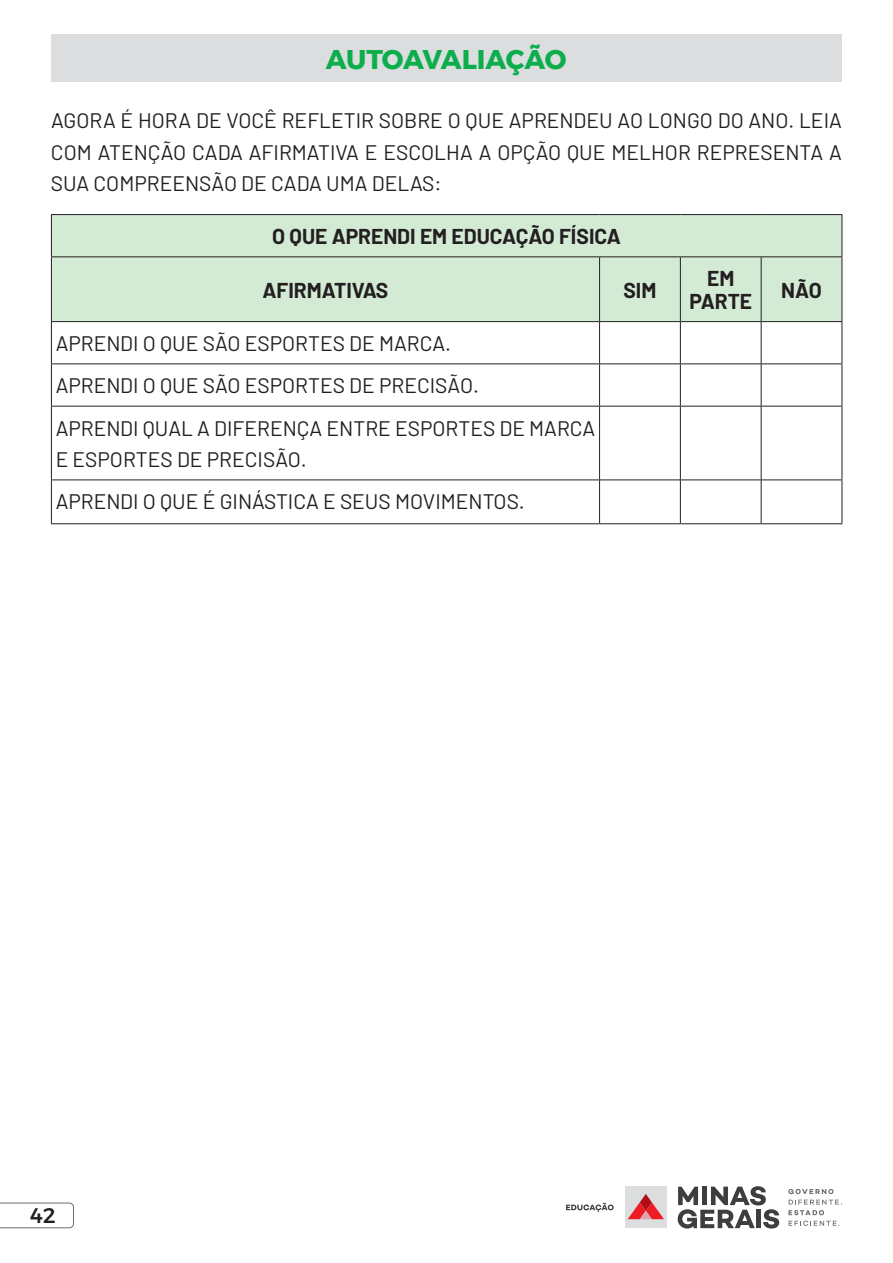
<style>
.page{position:relative;width:893px;height:1263px;background:#fff}
.page>*{position:absolute;margin:0;border:0;box-sizing:border-box;transform-origin:0 0}
.t1{font:700 27px "Montserrat";letter-spacing:-.02em;color:#0cae4c}
.t2{font:21px/42.3px "Barlow";color:#231f20}
.t3{font:700 21px/22.5px "Barlow";color:#231f20;text-align:center}
.t4{font:500 21px "Montserrat";color:#231f20}
</style>
<div class="page">
<svg style="left:0;top:1202px;width:74px;height:26px"></svg>
<div style="left:625px;top:1186px;width:42px;height:42px;background:#dcdddf"></div>
<svg style="left:628px;top:1194px;width:36px;height:25px"></svg>
<svg style="left:678px;top:1186px;width:101px;height:42px"></svg>
<svg style="left:788px;top:1189px;width:54px;height:26px"></svg>
<svg style="left:789px;top:1221px;width:50px;height:5px"></svg>
<svg style="left:566px;top:1203px;width:48px;height:9px"></svg>
<div style="left:51px;top:34px;width:790px;height:47px;background:#dcdddf"></div>
<div style="left:52px;top:215px;width:790px;height:106px;background:#d3ead4"></div>
<hr style="left:51px;top:256px;width:549px;height:1px;background:#231f20">
<hr style="left:600px;top:256px;width:80px;height:1px;background:#231f20">
<hr style="left:599px;top:257px;width:1px;height:64px;background:#231f20">
<hr style="left:680px;top:256px;width:81px;height:1px;background:#231f20">
<hr style="left:680px;top:257px;width:1px;height:64px;background:#231f20">
<hr style="left:761px;top:256px;width:81px;height:1px;background:#231f20">
<hr style="left:761px;top:257px;width:1px;height:64px;background:#231f20">
<hr style="left:599px;top:322px;width:1px;height:41px;background:#231f20">
<hr style="left:680px;top:322px;width:1px;height:41px;background:#231f20">
<hr style="left:761px;top:322px;width:1px;height:41px;background:#231f20">
<hr style="left:51px;top:363px;width:549px;height:1px;background:#231f20">
<hr style="left:600px;top:363px;width:80px;height:1px;background:#231f20">
<hr style="left:599px;top:364px;width:1px;height:42px;background:#231f20">
<hr style="left:680px;top:363px;width:81px;height:1px;background:#231f20">
<hr style="left:680px;top:364px;width:1px;height:42px;background:#231f20">
<hr style="left:761px;top:363px;width:81px;height:1px;background:#231f20">
<hr style="left:761px;top:364px;width:1px;height:42px;background:#231f20">
<hr style="left:51px;top:406px;width:549px;height:1px;background:#231f20">
<hr style="left:600px;top:406px;width:80px;height:1px;background:#231f20">
<hr style="left:599px;top:406px;width:1px;height:73px;background:#231f20">
<hr style="left:680px;top:406px;width:81px;height:1px;background:#231f20">
<hr style="left:680px;top:406px;width:1px;height:73px;background:#231f20">
<hr style="left:761px;top:406px;width:81px;height:1px;background:#231f20">
<hr style="left:761px;top:406px;width:1px;height:73px;background:#231f20">
<hr style="left:51px;top:479px;width:549px;height:1px;background:#231f20">
<hr style="left:600px;top:479px;width:80px;height:1px;background:#231f20">
<hr style="left:599px;top:480px;width:1px;height:43px;background:#231f20">
<hr style="left:680px;top:479px;width:81px;height:1px;background:#231f20">
<hr style="left:680px;top:480px;width:1px;height:43px;background:#231f20">
<hr style="left:761px;top:479px;width:81px;height:1px;background:#231f20">
<hr style="left:761px;top:480px;width:1px;height:43px;background:#231f20">
<hr style="left:51px;top:322px;width:1px;height:41px;background:#231f20">
<hr style="left:842px;top:322px;width:1px;height:41px;background:#231f20">
<hr style="left:51px;top:364px;width:1px;height:42px;background:#231f20">
<hr style="left:842px;top:364px;width:1px;height:42px;background:#231f20">
<hr style="left:51px;top:406px;width:1px;height:73px;background:#231f20">
<hr style="left:842px;top:406px;width:1px;height:73px;background:#231f20">
<hr style="left:51px;top:480px;width:1px;height:43px;background:#231f20">
<hr style="left:842px;top:480px;width:1px;height:43px;background:#231f20">
<hr style="left:51px;top:523px;width:549px;height:1px;background:#231f20">
<hr style="left:600px;top:523px;width:80px;height:1px;background:#231f20">
<hr style="left:680px;top:523px;width:81px;height:1px;background:#231f20">
<hr style="left:761px;top:523px;width:81px;height:1px;background:#231f20">
<hr style="left:51px;top:214px;width:549px;height:1px;background:#231f20">
<hr style="left:51px;top:215px;width:1px;height:41px;background:#231f20">
<hr style="left:600px;top:214px;width:80px;height:1px;background:#231f20">
<hr style="left:680px;top:214px;width:81px;height:1px;background:#231f20">
<hr style="left:761px;top:214px;width:81px;height:1px;background:#231f20">
<hr style="left:842px;top:215px;width:1px;height:41px;background:#231f20">
<hr style="left:51px;top:257px;width:1px;height:64px;background:#231f20">
<hr style="left:842px;top:257px;width:1px;height:64px;background:#231f20">
<hr style="left:51px;top:321px;width:549px;height:1px;background:#231f20">
<hr style="left:600px;top:321px;width:80px;height:1px;background:#231f20">
<hr style="left:680px;top:321px;width:81px;height:1px;background:#231f20">
<hr style="left:761px;top:321px;width:81px;height:1px;background:#231f20">
<p class="t1" style="left:326px;top:37px;width:242px">AUTOAVALIAÇÃO</p>
<p class="t2" style="left:51px;top:103px;width:792px;line-height:31.5px;text-align:justify">AGORA É HORA DE VOCÊ REFLETIR SOBRE O QUE APRENDEU AO LONGO DO ANO. LEIA COM ATENÇÃO CADA AFIRMATIVA E ESCOLHA A OPÇÃO QUE MELHOR REPRESENTA A SUA COMPREENSÃO DE CADA UMA DELAS:</p>
<p class="t3" style="left:272px;top:224px;width:350px">O QUE APRENDI EM EDUCAÇÃO FÍSICA</p>
<p class="t3" style="left:262px;top:277px;width:127px">AFIRMATIVAS</p>
<p class="t3" style="left:623px;top:277px;width:35px">SIM</p>
<p class="t3" style="left:689px;top:266px;width:64px">EM<br>PARTE</p>
<p class="t3" style="left:781px;top:277px;width:42px">NÃO</p>
<p class="t2" style="left:56px;top:321px;width:541px">APRENDI O QUE SÃO ESPORTES DE MARCA.<br>APRENDI O QUE SÃO ESPORTES DE PRECISÃO.<br>APRENDI QUAL A DIFERENÇA ENTRE ESPORTES DE MARCA</p>
<p class="t2" style="left:56px;top:437px;width:470px">E ESPORTES DE PRECISÃO.<br>APRENDI O QUE É GINÁSTICA E SEUS MOVIMENTOS.</p>
<p class="t4" style="left:30px;top:1199px;width:26px">42</p>
</div>
